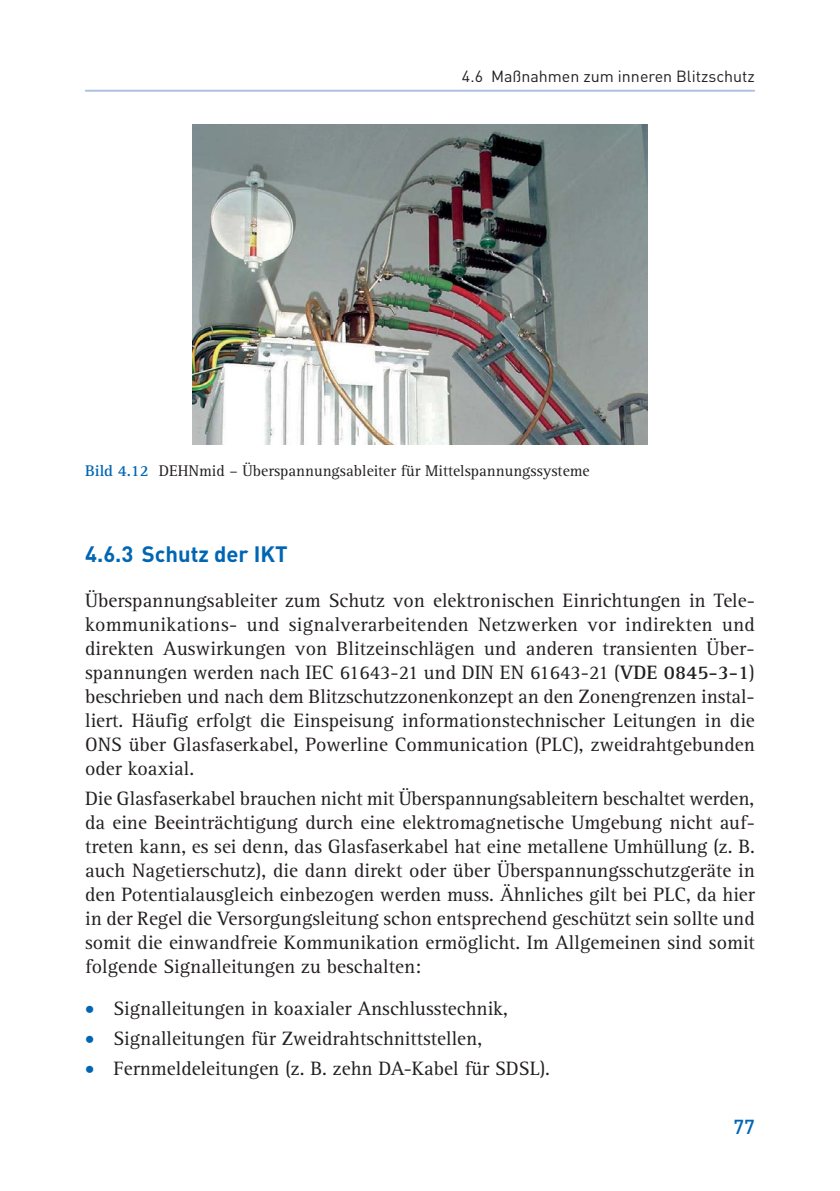
<style>
.page{position:relative;width:840px;height:1191px;background:#fff}
.page>*{position:absolute;margin:0;border:0;box-sizing:border-box;transform-origin:0 0}
.t1{font:700 22px "DIN Pro";color:#0066b3}
.t2{font:20px/24px "Rotis Serif Pro";color:#231f20;text-align:justify}
.t3{font:500 20px "DIN Pro";color:#0066b3}
.t4{font:16px "Rotis Serif Pro";color:#231f20}
.t5{font:16px "DIN Pro";color:#231f20}
.s1{font-weight:700;color:#0066b3}
.s2{font-weight:700}
</style>
<div class="page">
<hr style="left:85px;top:90px;width:669px;height:2px;background:#aec0e3">
<img style="left:193px;top:125px;width:453px;height:319px">
<p class="t5" style="left:461px;top:70px;width:294px">4.6 Maßnahmen zum inneren Blitzschutz</p>
<p class="t4" style="left:85px;top:464px;width:506px"><span class="s1">Bild 4.12</span> DEHNmid – Überspannungsableiter für Mittelspannungssysteme</p>
<p class="t1" style="left:85px;top:546px;width:204px">4.6.3 Schutz der IKT</p>
<p class="t2" style="left:85px;top:590px;width:671px">Überspannungsableiter zum Schutz von elektronischen Einrichtungen in Tele&shy;kommunikations- und signalverarbeitenden Netzwerken vor indirekten und direkten Auswirkungen von Blitzeinschlägen und anderen transienten Über&shy;spannungen werden nach IEC 61643-21 und DIN EN 61643-21 (<span class="s2">VDE 0845-3-1</span>) beschrieben und nach dem Blitzschutzzonenkonzept an den Zonengrenzen instal&shy;liert. Häufig erfolgt die Einspeisung informationstechnischer Leitungen in die ONS über Glasfaserkabel, Powerline Communication (PLC), zweidrahtgebunden oder koaxial.</p>
<p class="t2" style="left:85px;top:788px;width:671px">Die Glasfaserkabel brauchen nicht mit Überspannungsableitern beschaltet werden, da eine Beeinträchtigung durch eine elektromagnetische Umgebung nicht auf&shy;treten kann, es sei denn, das Glasfaserkabel hat eine metallene Umhüllung (z. B. auch Nagetierschutz), die dann direkt oder über Überspannungsschutzgeräte in den Potentialausgleich einbezogen werden muss. Ähnliches gilt bei PLC, da hier in der Regel die Versorgungsleitung schon entsprechend geschützt sein sollte und somit die einwandfreie Kommunikation ermöglicht. Im Allgemeinen sind somit folgende Signalleitungen zu beschalten:</p>
<p class="t2" style="left:113px;top:995px;width:438px;line-height:30px;text-align:left">Signalleitungen in koaxialer Anschlusstechnik,<br>Signalleitungen für Zweidrahtschnittstellen,<br>Fernmeldeleitungen (z. B. zehn DA-Kabel für SDSL).</p>
<p class="t3" style="left:733px;top:1115px;width:23px">77</p>
</div>
